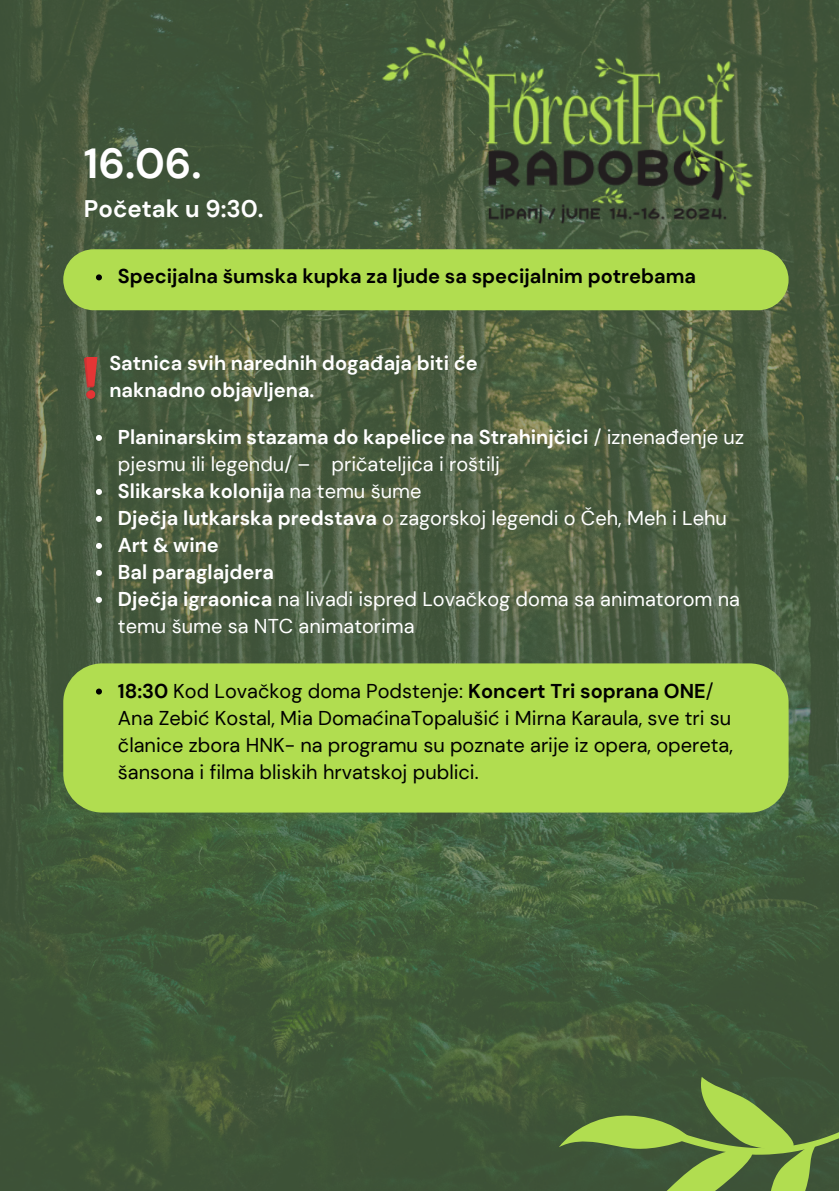
<style>
.page{position:relative;width:839px;height:1191px;background:#fff}
.page>*{position:absolute;margin:0;border:0;box-sizing:border-box;transform-origin:0 0}
.t1{font:700 42px "DM Sans";color:#fff}
.t2{font:700 24px "DM Sans";color:#fff}
.t3{font:20px/27px "DM Sans";color:#fff}
.t4{font:20px/27px "DM Sans";color:#000}
.t5{font:700 20px/27px "DM Sans";color:#fff}
.t6{font:700 20px "DM Sans";color:#000}
.s1{font-weight:700}
.s2{font-weight:400}
</style>
<div class="page">
<img style="left:0;top:0;width:838px;height:1191px">
<div style="left:63px;top:249px;width:725px;height:61px;background:#b1dd50"></div>
<svg style="left:96px;top:274px;width:6px;height:6px"></svg>
<svg style="left:96px;top:435px;width:6px;height:6px"></svg>
<svg style="left:96px;top:489px;width:6px;height:6px"></svg>
<svg style="left:96px;top:516px;width:6px;height:6px"></svg>
<svg style="left:96px;top:543px;width:6px;height:6px"></svg>
<svg style="left:96px;top:570px;width:6px;height:6px"></svg>
<svg style="left:96px;top:597px;width:6px;height:6px"></svg>
<svg style="left:84px;top:357px;width:13px;height:42px"></svg>
<img style="left:371px;top:32px;width:384px;height:192px">
<div style="left:63px;top:663px;width:725px;height:150px;background:#b1dd50;border-radius:39px"></div>
<svg style="left:96px;top:689px;width:6px;height:6px"></svg>
<svg style="left:645px;top:983px;width:193px;height:72px;background:#3e5438"></svg>
<svg style="left:555px;top:1055px;width:283px;height:136px;background:#5a763e"></svg>
<p class="t1" style="left:84px;top:137px;width:119px">16.06.</p>
<p class="t2" style="left:84px;top:193px;width:181px">Početak u 9:30.</p>
<p class="t6" style="left:118px;top:264px;width:579px">Specijalna šumska kupka za ljude sa specijalnim potrebama</p>
<p class="t5" style="left:109px;top:349px;width:370px">Satnica svih narednih događaja biti će naknadno objavljena.</p>
<h1 class="t3" style="left:118px;top:424px;width:627px"><span class="s1">Planinarskim stazama do kapelice na Strahinjčici</span> / iznenađenje uz pjesmu ili legendu/ – pričateljica i roštilj</h1>
<p class="t5" style="left:118px;top:478px;width:305px">Slikarska kolonija <span class="s2">na temu šume</span></p>
<h2 class="t3" style="left:118px;top:505px;width:610px"><span class="s1">Dječja lutkarska predstava</span> o zagorskoj legendi o Čeh, Meh i Lehu</h2>
<p class="t5" style="left:118px;top:532px;width:102px">Art &amp; wine</p>
<p class="t5" style="left:118px;top:559px;width:158px">Bal paraglajdera</p>
<p class="t3" style="left:118px;top:586px;width:623px"><span class="s1">Dječja igraonica</span> na livadi ispred Lovačkog doma sa animatorom na temu šume sa NTC animatorima</p>
<p class="t4" style="left:118px;top:677px;width:616px"><span class="s1">18:30</span> Kod Lovačkog doma Podstenje: <span class="s1">Koncert Tri soprana ONE</span>/ Ana Zebić Kostal, Mia DomaćinaTopalušić i Mirna Karaula, sve tri su članice zbora HNK- na programu su poznate arije iz opera, opereta, šansona i filma bliskih hrvatskoj publici.</p>
</div>
